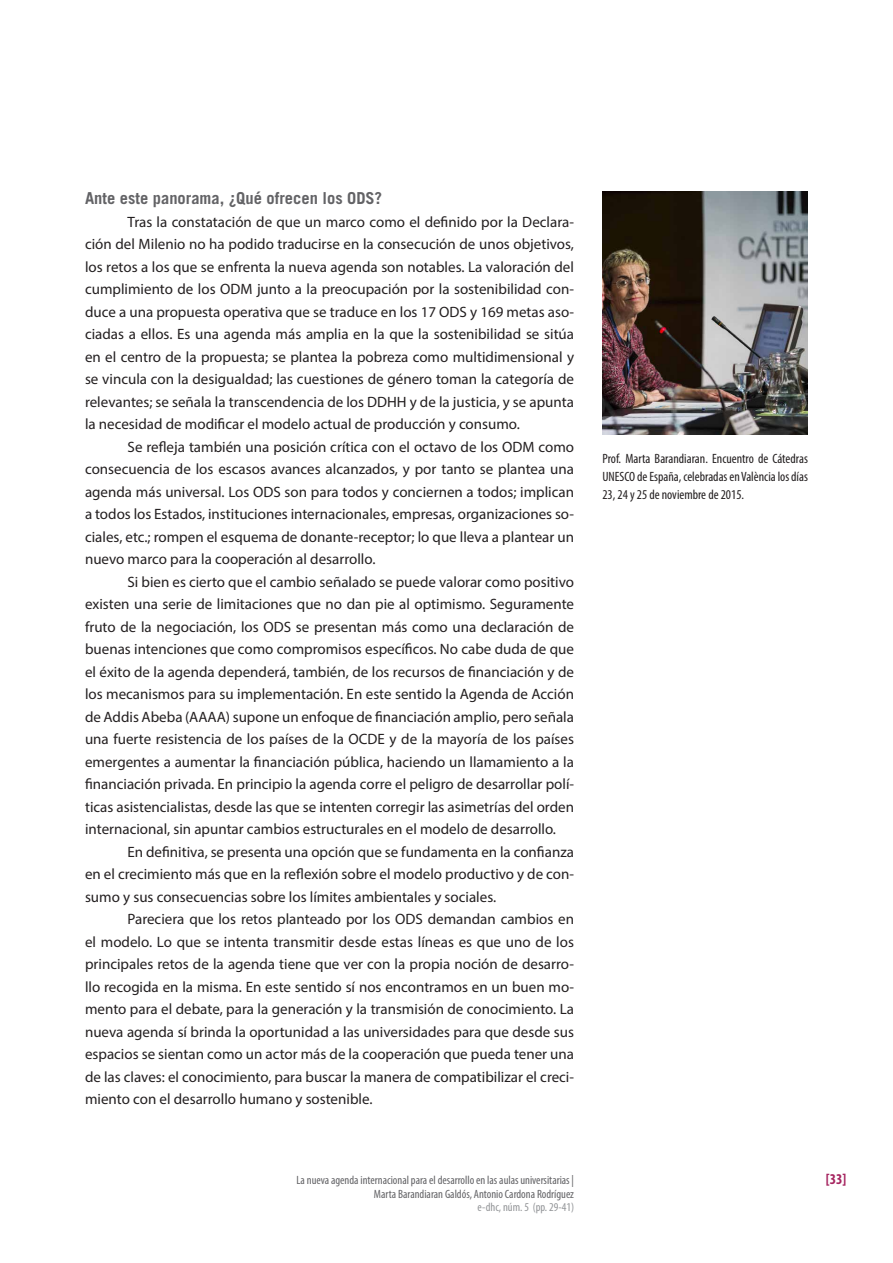
<style>
.page{position:relative;width:893px;height:1263px;background:#fff}
.page>*{position:absolute;margin:0;border:0;box-sizing:border-box;transform-origin:0 0}
.subtitulo{font:700 16.5px "Trade Gothic";color:#636366}
.texto_corrido{font:15px/22.5px "Myriad Pro";color:#231f20;text-align:justify}
.t1{font:700 condensed 15px "Myriad Pro";color:#a62560}
.NOTAS{font:condensed 13.5px/18px "Myriad Pro";color:#231f20;text-align:justify}
.t2{font:condensed 12px/13.5px "Myriad Pro";color:#636366;text-align:right}
.t3{font:condensed 12px "Myriad Pro";color:#939598}
</style>
<div class="page">
<img style="left:602px;top:191px;width:206px;height:244px">
<p class="subtitulo" style="left:85px;top:188px;width:299px">Ante este panorama, ¿Qué ofrecen los ODS?</p>
<p class="texto_corrido" style="left:85px;top:210px;width:491px;text-indent:43px">Tras la constatación de que un marco como el definido por la Declara&shy;ción del Milenio no ha podido traducirse en la consecución de unos objetivos, los retos a los que se enfrenta la nueva agenda son notables. La valoración del cumplimiento de los ODM junto a la preocupación por la sostenibilidad con&shy;duce a una propuesta operativa que se traduce en los 17 ODS y 169 metas aso&shy;ciadas a ellos. Es una agenda más amplia en la que la sostenibilidad se sitúa en el centro de la propuesta; se plantea la pobreza como multidimensional y se vincula con la desigualdad; las cuestiones de género toman la categoría de relevantes; se señala la transcendencia de los DDHH y de la justicia, y se apunta la necesidad de modificar el modelo actual de producción y consumo.</p>
<p class="texto_corrido" style="left:85px;top:435px;width:491px;text-indent:43px">Se refleja también una posición crítica con el octavo de los ODM como consecuencia de los escasos avances alcanzados, y por tanto se plantea una agenda más universal. Los ODS son para todos y conciernen a todos; implican a todos los Estados, instituciones internacionales, empresas, organizaciones so&shy;ciales, etc.; rompen el esquema de donante-receptor; lo que lleva a plantear un nuevo marco para la cooperación al desarrollo.</p>
<p class="texto_corrido" style="left:85px;top:570px;width:491px;text-indent:43px">Si bien es cierto que el cambio señalado se puede valorar como positivo existen una serie de limitaciones que no dan pie al optimismo. Seguramente fruto de la negociación, los ODS se presentan más como una declaración de buenas intenciones que como compromisos específicos. No cabe duda de que el éxito de la agenda dependerá, también, de los recursos de financiación y de los mecanismos para su implementación. En este sentido la Agenda de Acción de Addis Abeba (AAAA) supone un enfoque de financiación amplio, pero señala una fuerte resistencia de los países de la OCDE y de la mayoría de los países emergentes a aumentar la financiación pública, haciendo un llamamiento a la financiación privada. En principio la agenda corre el peligro de desarrollar polí&shy;ticas asistencialistas, desde las que se intenten corregir las asimetrías del orden internacional, sin apuntar cambios estructurales en el modelo de desarrollo.</p>
<p class="texto_corrido" style="left:85px;top:840px;width:490px;text-indent:43px">En definitiva, se presenta una opción que se fundamenta en la confianza en el crecimiento más que en la reflexión sobre el modelo productivo y de con&shy;sumo y sus consecuencias sobre los límites ambientales y sociales.</p>
<p class="texto_corrido" style="left:85px;top:908px;width:490px;text-indent:43px">Pareciera que los retos planteado por los ODS demandan cambios en el modelo. Lo que se intenta transmitir desde estas líneas es que uno de los principales retos de la agenda tiene que ver con la propia noción de desarro&shy;llo recogida en la misma. En este sentido sí nos encontramos en un buen mo&shy;mento para el debate, para la generación y la transmisión de conocimiento. La nueva agenda sí brinda la oportunidad a las universidades para que desde sus espacios se sientan como un actor más de la cooperación que pueda tener una de las claves: el conocimiento, para buscar la manera de compatibilizar el creci&shy;miento con el desarrollo humano y sostenible.</p>
<p class="t2" style="left:296px;top:1173px;width:279px">La nueva agenda internacional para el desarrollo en las aulas universitarias |<br>Marta Barandiaran Galdós, Antonio Cardona Rodríguez</p>
<p class="t3" style="left:478px;top:1200px;width:98px">e-dhc, núm. 5 (pp. 29-41)</p>
<p class="NOTAS" style="left:602px;top:449px;width:207px">Prof. Marta Barandiaran. Encuentro de Cátedras UNESCO de España, celebradas en València los días 23, 24 y 25 de noviembre de 2015.</p>
<p class="t1" style="left:826px;top:1170px;width:22px">[33]</p>
</div>
